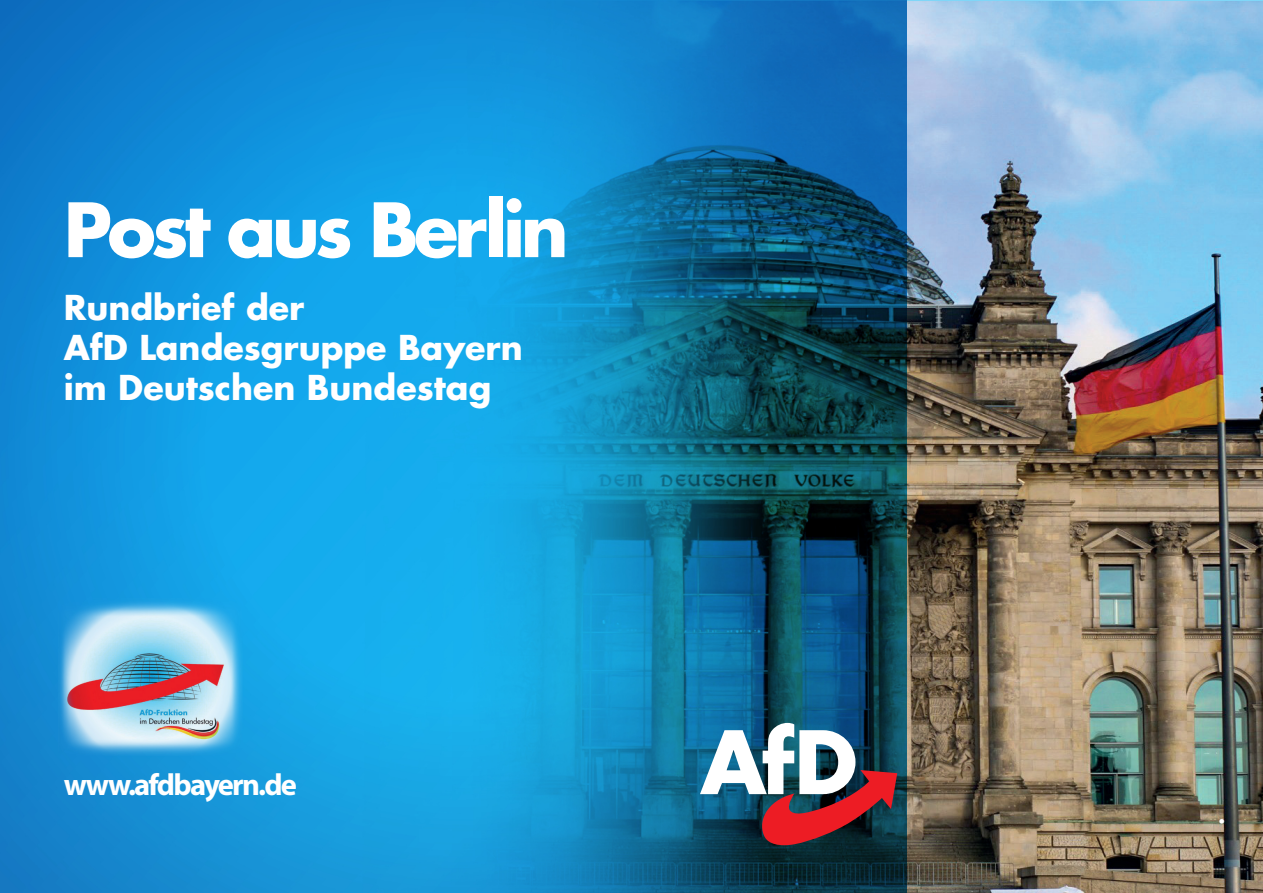
<style>
.page{position:relative;width:1263px;height:893px;background:#fff}
.page>*{position:absolute;margin:0;border:0;box-sizing:border-box;transform-origin:0 0}
.t1{font:700 72.75px "Futura Std";letter-spacing:-.06em;color:#fff}
.t2{font:700 33.3px/40px "Futura Std";color:#fff}
.t3{font:700 30.6px "Myriad Pro";letter-spacing:-.06em;color:#fff}
.t4{font:700 18px "Myriad Pro";color:#fff}
</style>
<div class="page">
<img style="left:907px;top:1px;width:356px;height:892px">
<img style="left:0;top:0;width:907px;height:893px">
<svg style="left:700px;top:723px;width:197px;height:124px"></svg>
<img style="left:59px;top:598px;width:183px;height:157px">
<h1 class="t1" style="left:64px;top:197px;width:506px">Post aus Berlin</h1>
<p class="t2" style="left:64px;top:289px;width:460px">Rundbrief der<br>AfD Landesgruppe Bayern im Deutschen Bundestag</p>
<p class="t3" style="left:64px;top:772px;width:235px">www.afdbayern.de</p>
<p class="t4" style="left:1219px;top:813px;width:8px">•</p>
</div>
